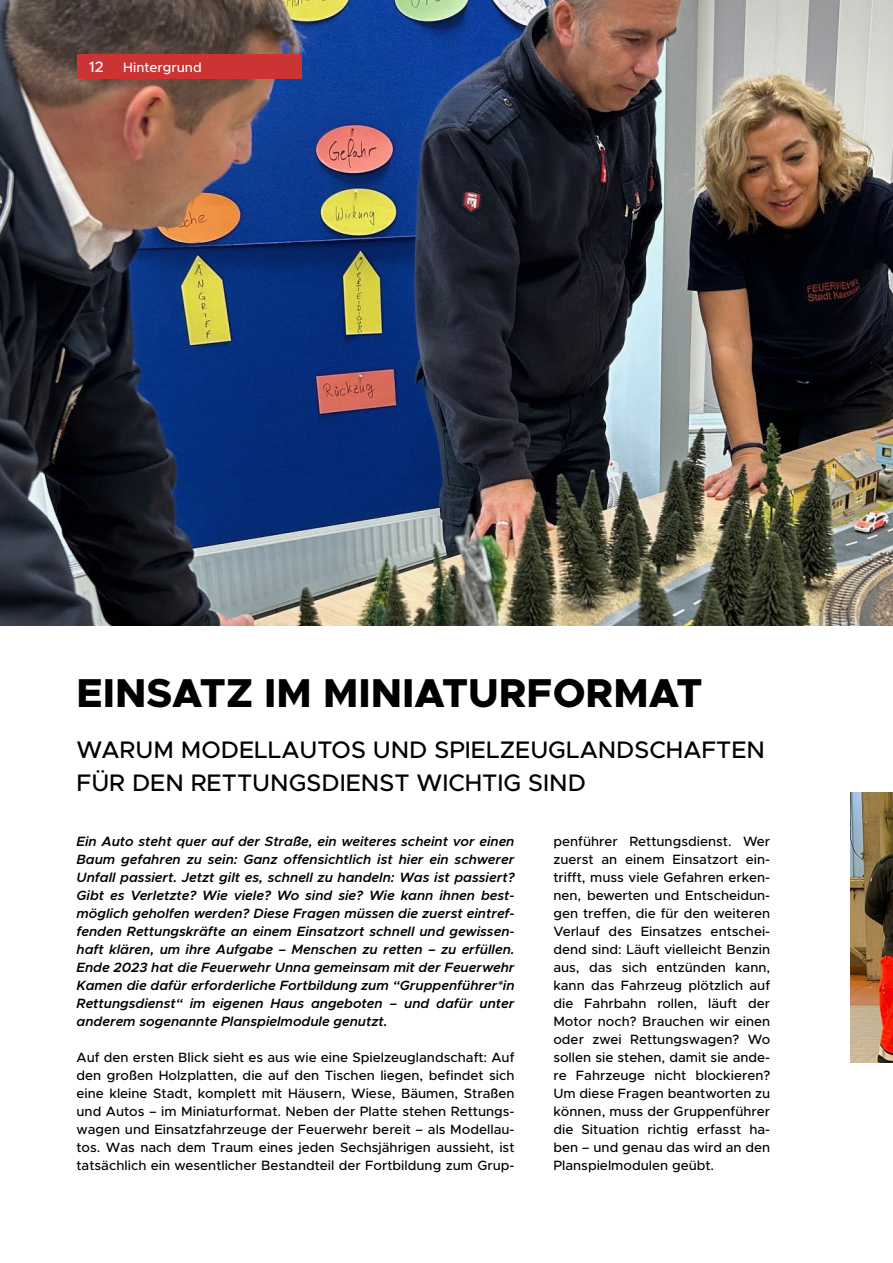
<style>
.page{position:relative;width:893px;height:1263px;background:#fff}
.page>*{position:absolute;margin:0;border:0;box-sizing:border-box;transform-origin:0 0}
.t1{font:800 40.5px "Metropolis";color:#000}
.t2{font:500 24px/33px "Metropolis";color:#000}
.t3{font:500 15px "Metropolis";color:#fff}
.t4{font:500 13.5px/18px "Metropolis";color:#000;text-align:justify}
.t5{font:italic 600 13.5px/18px "Metropolis";color:#000;text-align:justify}
.t6{font:500 13.5px "Metropolis";color:#fff}
</style>
<div class="page">
<img style="left:0;top:0;width:893px;height:625px">
<div style="left:77px;top:54px;width:225px;height:25px;background:#c33"></div>
<img style="left:850px;top:792px;width:43px;height:270px">
<p class="t3" style="left:89px;top:57px;width:16px">12</p>
<p class="t6" style="left:123px;top:59px;width:80px">Hintergrund</p>
<h1 class="t1" style="left:77px;top:668px;width:627px">EINSATZ IM MINIATURFORMAT</h1>
<h2 class="t2" style="left:77px;top:733px;width:690px">WARUM MODELLAUTOS UND SPIELZEUGLANDSCHAFTEN<br>FÜR DEN RETTUNGSDIENST WICHTIG SIND</h2>
<p class="t5" style="left:77px;top:832px;width:439px">Ein Auto steht quer auf der Straße, ein weiteres scheint vor einen Baum gefahren zu sein: Ganz offensichtlich ist hier ein schwerer Unfall passiert. Jetzt gilt es, schnell zu handeln: Was ist passiert?<br>Gibt es Verletzte? Wie viele? Wo sind sie? Wie kann ihnen best&shy;möglich geholfen werden? Diese Fragen müssen die zuerst eintref&shy;fenden Rettungskräfte an einem Einsatzort schnell und gewissen&shy;haft klären, um ihre Aufgabe – Menschen zu retten – zu erfüllen.<br>Ende 2023 hat die Feuerwehr Unna gemeinsam mit der Feuerwehr Kamen die dafür erforderliche Fortbildung zum “Gruppenführer*in Rettungsdienst“ im eigenen Haus angeboten – und dafür unter anderem sogenannte Planspielmodule genutzt.</p>
<p class="t4" style="left:77px;top:1048px;width:439px">Auf den ersten Blick sieht es aus wie eine Spielzeuglandschaft: Auf den großen Holzplatten, die auf den Tischen liegen, befindet sich eine kleine Stadt, komplett mit Häusern, Wiese, Bäumen, Straßen und Autos – im Miniaturformat. Neben der Platte stehen Rettungs&shy;wagen und Einsatzfahrzeuge der Feuerwehr bereit – als Modellau&shy;tos. Was nach dem Traum eines jeden Sechsjährigen aussieht, ist tatsächlich ein wesentlicher Bestandteil der Fortbildung zum Grup-</p>
<p class="t4" style="left:553px;top:832px;width:218px">penführer Rettungsdienst. Wer zuerst an einem Einsatzort ein&shy;trifft, muss viele Gefahren erken&shy;nen, bewerten und Entscheidun&shy;gen treffen, die für den weiteren Verlauf des Einsatzes entschei&shy;dend sind: Läuft vielleicht Benzin aus, das sich entzünden kann, kann das Fahrzeug plötzlich auf die Fahrbahn rollen, läuft der Motor noch? Brauchen wir einen oder zwei Rettungswagen? Wo sollen sie stehen, damit sie ande&shy;re Fahrzeuge nicht blockieren?<br>Um diese Fragen beantworten zu können, muss der Gruppenführer die Situation richtig erfasst ha&shy;ben – und genau das wird an den Planspielmodulen geübt.</p>
</div>
